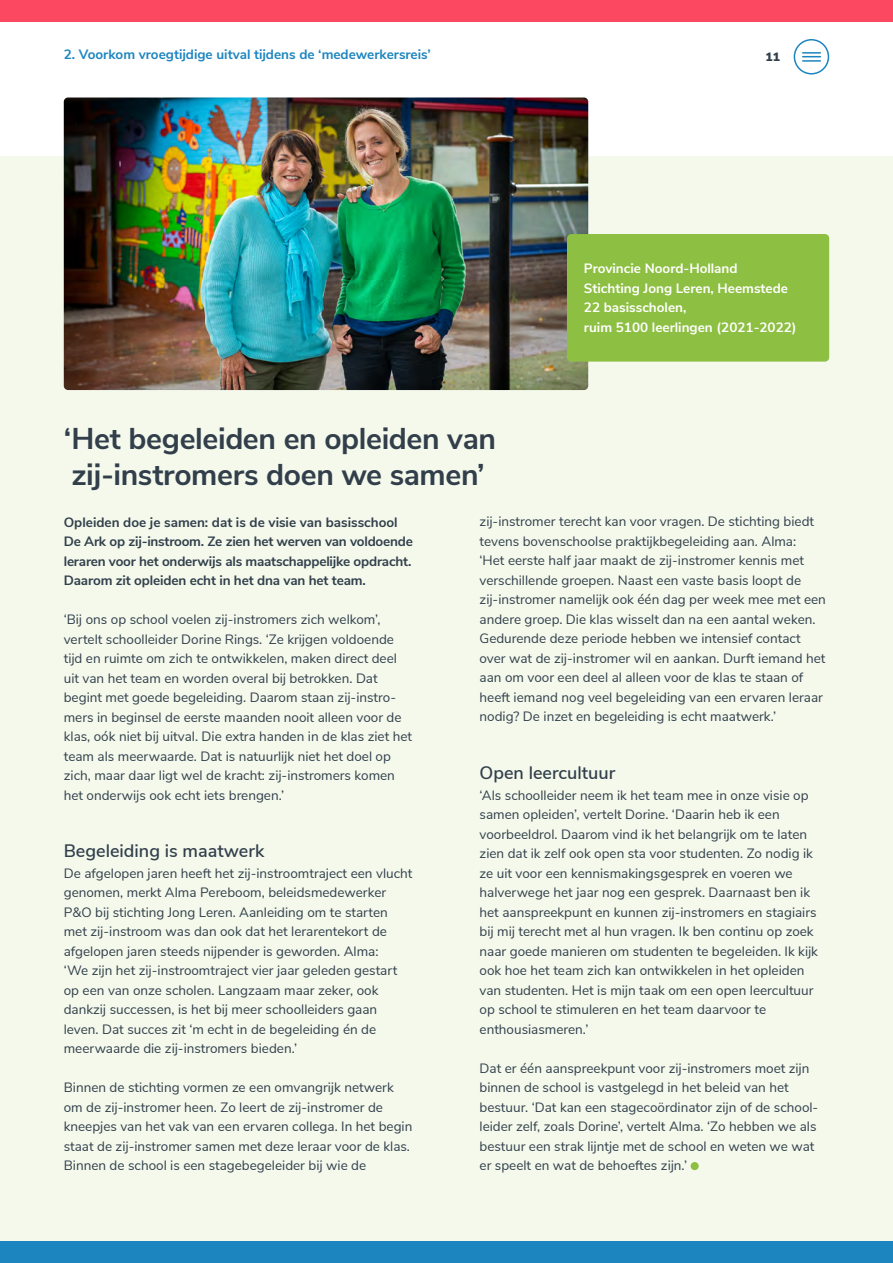
<style>
.page{position:relative;width:893px;height:1263px;background:#fff}
.page>*{position:absolute;margin:0;border:0;box-sizing:border-box;transform-origin:0 0}
.KOP-1_hfdstk{font:700 30px/36px "Nunito Sans";letter-spacing:-.01em;color:#323f4b}
.TUSSENkop{font:600 18px "Nunito Sans";color:#323f4b}
.BODY{font:13.5px/19.5px "Nunito Sans";color:#323f4b}
.Body_bold{font:700 13.5px/19.5px "Nunito Sans";letter-spacing:-.015em;color:#323f4b}
.BODY-2{font:700 13.5px/19.5px "Nunito Sans";color:#fff}
.Body_bold-2{font:700 13.5px "Nunito Sans";color:#1c85bf}
.TUSSENkop-2{font:900 12px "Nunito Sans";color:#323f4b}
</style>
<div class="page">
<div style="left:0;top:156px;width:893px;height:1092px;background:#f4f9ec"></div>
<div style="left:0;top:1242px;width:893px;height:21px;background:#1c85bf"></div>
<div style="left:0;top:0;width:893px;height:21px;background:#fc4861"></div>
<div style="left:794px;top:39px;width:35px;height:36px;border:2px solid #1c85bf;border-radius:50%"></div>
<svg style="left:803px;top:52px;width:17px;height:10px"></svg>
<div style="left:691px;top:1162px;width:8px;height:8px;background:#8dbf42;border-radius:50%"></div>
<img style="left:64px;top:98px;width:524px;height:292px">
<div style="left:567px;top:234px;width:262px;height:128px;background:#8dbf42;border-radius:4px"></div>
<p class="Body_bold-2" style="left:64px;top:44px;width:368px">2. Voorkom vroegtijdige uitval tijdens de ‘medewerkersreis’</p>
<p class="TUSSENkop-2" style="left:765px;top:48px;width:16px">11</p>
<p class="BODY-2" style="left:584px;top:258px;width:155px">Provincie Noord-Holland</p>
<p class="BODY-2" style="left:584px;top:277px;width:205px">Stichting Jong Leren, Heemstede</p>
<p class="BODY-2" style="left:584px;top:297px;width:214px">22 basisscholen,<br>ruim 5100 leerlingen (2021-2022)</p>
<p class="KOP-1_hfdstk" style="left:64px;top:418px;width:434px">‘Het begeleiden en opleiden van zij-instromers doen we samen’</p>
<p class="Body_bold" style="left:64px;top:511px;width:351px">Opleiden doe je samen: dat is de visie van basisschool De Ark op zij-instroom. Ze zien het werven van voldoende leraren voor het onderwijs als maatschappelijke opdracht.<br>Daarom zit opleiden echt in het dna van het team.</p>
<p class="BODY" style="left:64px;top:609px;width:350px">‘Bij ons op school voelen zij-instromers zich welkom’, vertelt schoolleider Dorine Rings. ‘Ze krijgen voldoende tijd en ruimte om zich te ontwikkelen, maken direct deel uit van het team en worden overal bij betrokken. Dat begint met goede begeleiding. Daarom staan zij-instro&shy;mers in beginsel de eerste maanden nooit alleen voor de klas, oók niet bij uitval. Die extra handen in de klas ziet het team als meerwaarde. Dat is natuurlijk niet het doel op zich, maar daar ligt wel de kracht: zij-instromers komen het onderwijs ook echt iets brengen.’</p>
<p class="BODY" style="left:480px;top:511px;width:348px">zij-instromer terecht kan voor vragen. De stichting biedt tevens bovenschoolse praktijkbegeleiding aan. Alma:<br>‘Het eerste half jaar maakt de zij-instromer kennis met verschillende groepen. Naast een vaste basis loopt de zij-instromer namelijk ook één dag per week mee met een andere groep. Die klas wisselt dan na een aantal weken.<br>Gedurende deze periode hebben we intensief contact over wat de zij-instromer wil en aankan. Durft iemand het aan om voor een deel al alleen voor de klas te staan of heeft iemand nog veel begeleiding van een ervaren leraar nodig? De inzet en begeleiding is echt maatwerk.’</p>
<p class="TUSSENkop" style="left:480px;top:759px;width:137px">Open leercultuur</p>
<p class="BODY" style="left:480px;top:784px;width:340px">‘Als schoolleider neem ik het team mee in onze visie op samen opleiden’, vertelt Dorine. ‘Daarin heb ik een voorbeeldrol. Daarom vind ik het belangrijk om te laten zien dat ik zelf ook open sta voor studenten. Zo nodig ik ze uit voor een kennismakingsgesprek en voeren we halverwege het jaar nog een gesprek. Daarnaast ben ik het aanspreekpunt en kunnen zij-instromers en stagiairs bij mij terecht met al hun vragen. Ik ben continu op zoek naar goede manieren om studenten te begeleiden. Ik kijk ook hoe het team zich kan ontwikkelen in het opleiden van studenten. Het is mijn taak om een open leercultuur op school te stimuleren en het team daarvoor te enthousiasmeren.’</p>
<p class="BODY" style="left:480px;top:1057px;width:340px">Dat er één aanspreekpunt voor zij-instromers moet zijn binnen de school is vastgelegd in het beleid van het bestuur. ‘Dat kan een stagecoördinator zijn of de school&shy;leider zelf, zoals Dorine’, vertelt Alma. ‘Zo hebben we als bestuur een strak lijntje met de school en weten we wat er speelt en wat de behoeftes zijn.’</p>
<p class="TUSSENkop" style="left:64px;top:837px;width:202px">Begeleiding is maatwerk</p>
<p class="BODY" style="left:64px;top:862px;width:350px">De afgelopen jaren heeft het zij-instroomtraject een vlucht genomen, merkt Alma Pereboom, beleidsmedewerker P&amp;O bij stichting Jong Leren. Aanleiding om te starten met zij-instroom was dan ook dat het lerarentekort de afgelopen jaren steeds nijpender is geworden. Alma:<br>‘We zijn het zij-instroomtraject vier jaar geleden gestart op een van onze scholen. Langzaam maar zeker, ook dankzij successen, is het bij meer schoolleiders gaan leven. Dat succes zit ‘m echt in de begeleiding én de meerwaarde die zij-instromers bieden.’</p>
<p class="BODY" style="left:64px;top:1077px;width:350px">Binnen de stichting vormen ze een omvangrijk netwerk om de zij-instromer heen. Zo leert de zij-instromer de kneepjes van het vak van een ervaren collega. In het begin staat de zij-instromer samen met deze leraar voor de klas.<br>Binnen de school is een stagebegeleider bij wie de</p>
</div>
